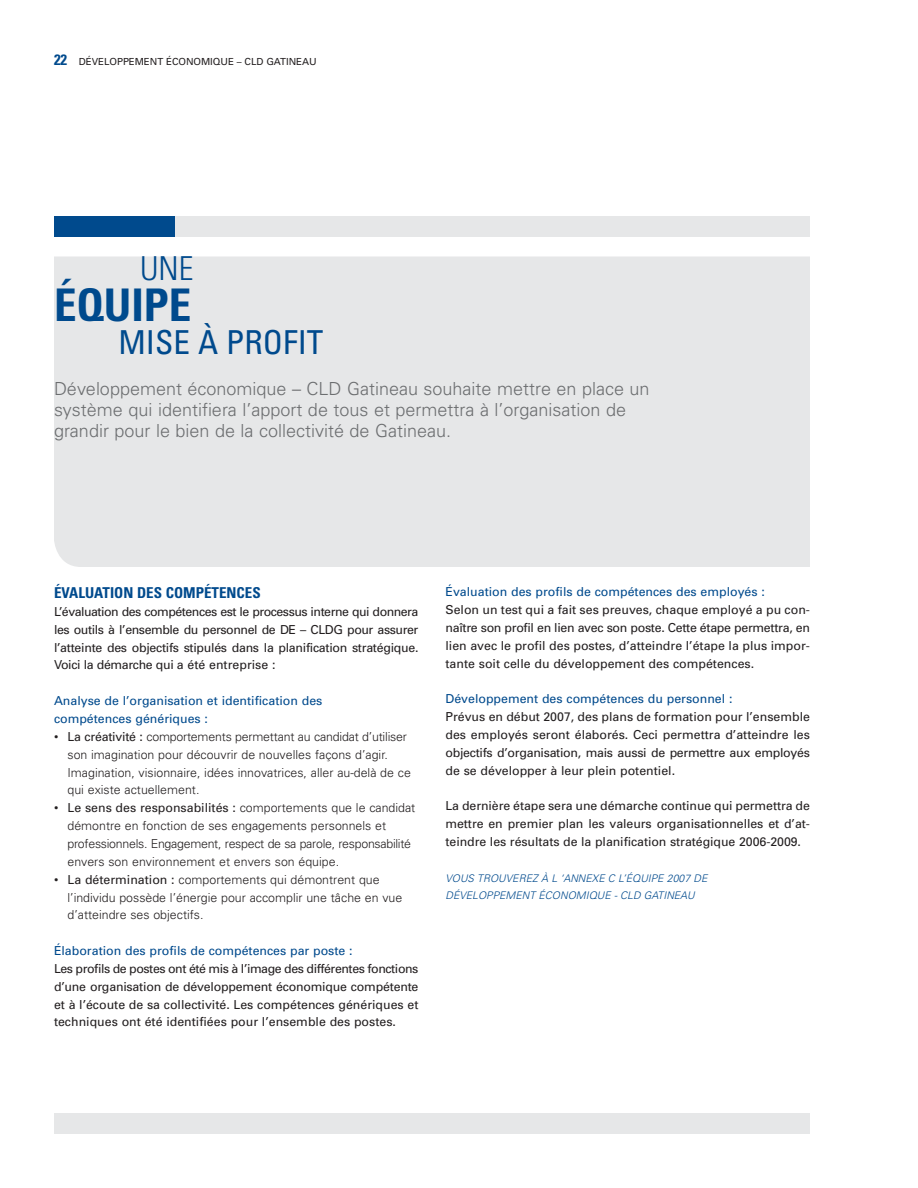
<style>
.page{position:relative;width:918px;height:1188px;background:#fff}
.page>*{position:absolute;margin:0;border:0;box-sizing:border-box;transform-origin:0 0}
.t1{font:700 condensed 45px "Univers";color:#004a8d}
.t2{font:condensed 33px "Univers";color:#004a8d}
.t3{font:300 condensed 33px "Univers";color:#004a8d}
.t4{font:300 18px/21px "Univers";color:#6c6e70}
.t5{font:700 condensed 15px "Univers";color:#004a8d}
.t6{font:12.3px/17.9px "Univers";color:#231f20;text-align:justify}
.t7{font:300 12.3px/17.9px "Univers";color:#231f20}
.t8{font:12.3px/17.9px "Univers";color:#004a8d}
.t9{font:italic 300 10.5px/17.2px "Univers";color:#004a8d}
.t10{font:9.75px "Univers";letter-spacing:-.005em;color:#231f20}
.s1{font-weight:700;font-stretch:condensed;font-size:15px;color:#004a8d}
.s2{font-weight:400}
</style>
<div class="page">
<div style="left:54px;top:256px;width:756px;height:311px;background:#e6e7e8"></div>
<div style="left:54px;top:1114px;width:756px;height:20px;background:#e6e7e8"></div>
<div style="left:54px;top:216px;width:756px;height:20px;background:#e6e7e8"></div>
<div style="left:54px;top:216px;width:120px;height:20px;background:#004a8d"></div>
<p class="t10" style="left:54px;top:58px;width:264px"><span class="s1">22</span> DÉVELOPPEMENT ÉCONOMIQUE – CLD GATINEAU</p>
<h2 class="t3" style="left:140px;top:256px;width:55px">UNE</h2>
<h1 class="t1" style="left:54px;top:288px;width:139px">ÉQUIPE</h1>
<h2 class="t2" style="left:118px;top:330px;width:206px">MISE À PROFIT</h2>
<h3 class="t4" style="left:54px;top:380px;width:597px">Développement économique – CLD Gatineau souhaite mettre en place un système qui identifiera l’apport de tous et permettra à l’organisation de grandir pour le bien de la collectivité de Gatineau.</h3>
<p class="t5" style="left:54px;top:587px;width:208px">ÉVALUATION DES COMPÉTENCES</p>
<p class="t6" style="left:54px;top:604px;width:366px">L’évaluation des compétences est le processus interne qui donnera les outils à l’ensemble du personnel de DE – CLDG pour assurer l’atteinte des objectifs stipulés dans la planification stratégique.<br>Voici la démarche qui a été entreprise :</p>
<p class="t8" style="left:54px;top:693px;width:270px">Analyse de l’organisation et identification des compétences génériques :</p>
<p class="t7" style="left:67px;top:729px;width:345px;text-indent:-13px"><span class="s2">• La créativité :</span> comportements permettant au candidat d’utiliser son imagination pour découvrir de nouvelles façons d’agir.<br>Imagination, visionnaire, idées innovatrices, aller au-delà de ce qui existe actuellement.</p>
<p class="t7" style="left:67px;top:800px;width:349px;text-indent:-13px"><span class="s2">• Le sens des responsabilités :</span> comportements que le candidat démontre en fonction de ses engagements personnels et professionnels. Engagement, respect de sa parole, responsabilité envers son environnement et envers son équipe.</p>
<p class="t7" style="left:67px;top:872px;width:336px;text-indent:-13px"><span class="s2">• La détermination :</span> comportements qui démontrent que l’individu possède l’énergie pour accomplir une tâche en vue d’atteindre ses objectifs.</p>
<p class="t8" style="left:54px;top:943px;width:300px">Élaboration des profils de compétences par poste :</p>
<p class="t6" style="left:54px;top:961px;width:366px">Les profils de postes ont été mis à l’image des différentes fonctions d’une organisation de développement économique compétente et à l’écoute de sa collectivité. Les compétences génériques et techniques ont été identifiées pour l’ensemble des postes.</p>
<p class="t8" style="left:446px;top:584px;width:321px">Évaluation des profils de compétences des employés :</p>
<p class="t6" style="left:446px;top:602px;width:366px">Selon un test qui a fait ses preuves, chaque employé a pu con&shy;naître son profil en lien avec son poste. Cette étape permettra, en lien avec le profil des postes, d’atteindre l’étape la plus impor&shy;tante soit celle du développement des compétences.</p>
<p class="t8" style="left:446px;top:691px;width:289px">Développement des compétences du personnel :</p>
<p class="t6" style="left:446px;top:709px;width:366px">Prévus en début 2007, des plans de formation pour l’ensemble des employés seront élaborés. Ceci permettra d’atteindre les objectifs d’organisation, mais aussi de permettre aux employés de se développer à leur plein potentiel.</p>
<p class="t6" style="left:446px;top:798px;width:366px">La dernière étape sera une démarche continue qui permettra de mettre en premier plan les valeurs organisationnelles et d’at&shy;teindre les résultats de la planification stratégique 2006-2009.</p>
<p class="t9" style="left:445px;top:870px;width:265px">VOUS TROUVEREZ À L ‘ANNEXE C L’ÉQUIPE 2007 DE<br>DÉVELOPPEMENT ÉCONOMIQUE - CLD GATINEAU</p>
</div>
